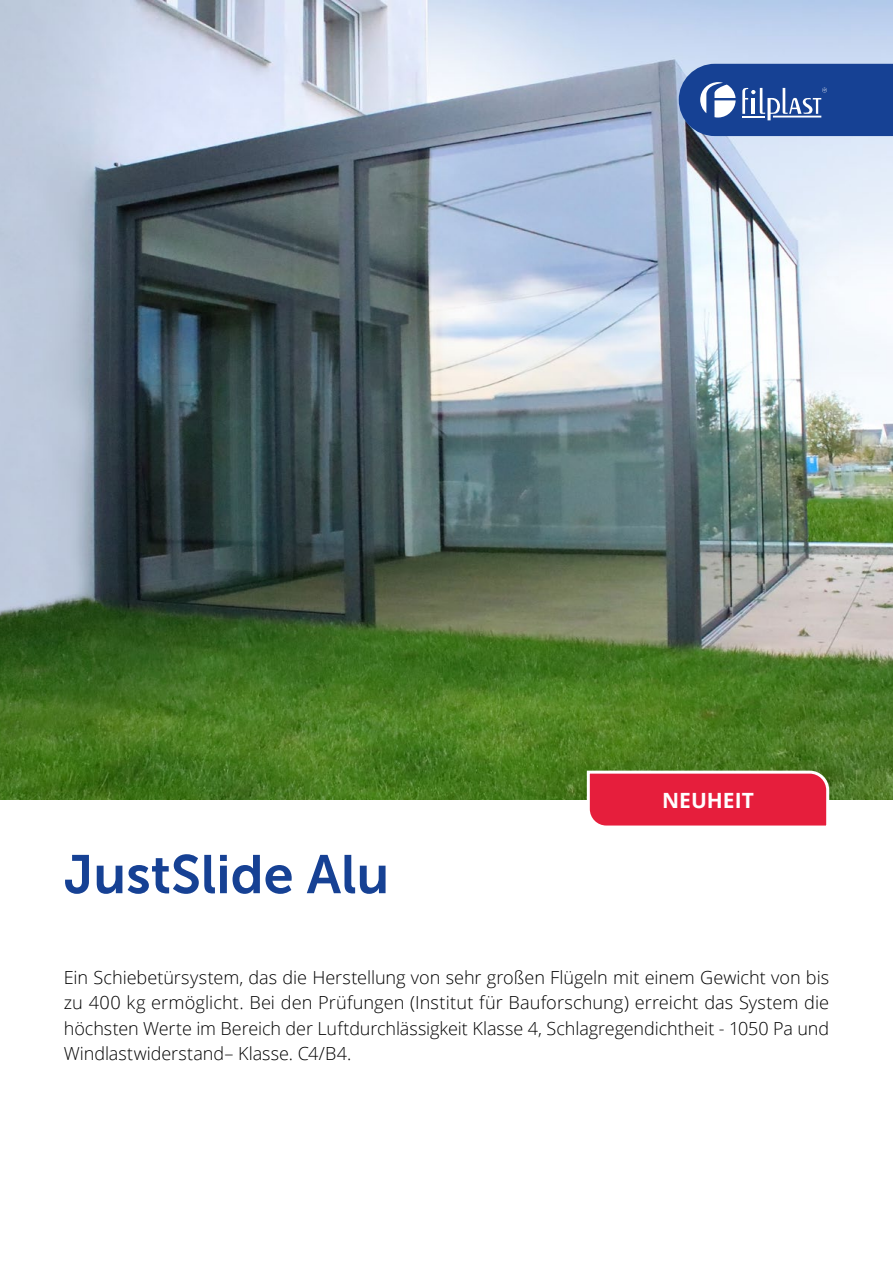
<style>
.page{position:relative;width:893px;height:1263px;background:#fff}
.page>*{position:absolute;margin:0;border:0;box-sizing:border-box;transform-origin:0 0}
.t1{font:54px "Museo Sans 700";color:#164194}
.t2{font:700 21px "Open Sans";color:#fff}
.t3{font:300 18px/25.5px "Open Sans";letter-spacing:-.005em;color:#000;text-align:justify}
</style>
<div class="page">
<img style="left:0;top:0;width:893px;height:799px">
<svg style="left:679px;top:64px;width:214px;height:72px;background:#30569f"></svg>
<svg style="left:585px;top:769px;width:246px;height:57px;background:#e1354c"></svg>
<h1 class="t1" style="left:64px;top:844px;width:327px">JustSlide Alu</h1>
<p class="t2" style="left:662px;top:786px;width:93px">NEUHEIT</p>
<p class="t3" style="left:64px;top:964px;width:767px">Ein Schiebetürsystem, das die Herstellung von sehr großen Flügeln mit einem Gewicht von bis zu 400 kg ermöglicht. Bei den Prüfungen (Institut für Bauforschung) erreicht das System die höchsten Werte im Bereich der Luftdurchlässigkeit Klasse 4, Schlagregendichtheit - 1050 Pa und Windlastwiderstand– Klasse. C4/B4.</p>
</div>
